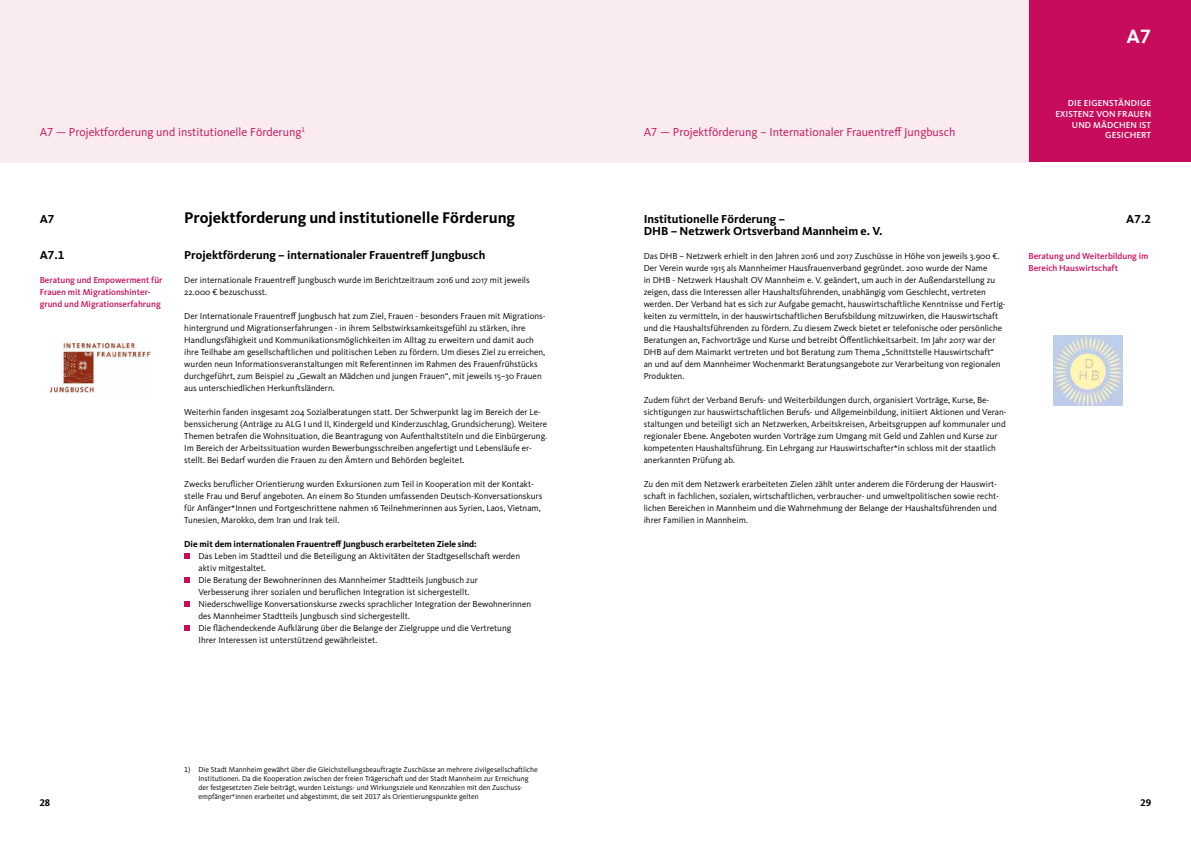
<style>
.page{position:relative;width:1191px;height:842px;background:#fff}
.page>*{position:absolute;margin:0;border:0;box-sizing:border-box;transform-origin:0 0}
.t1{font:700 20px "Kievit OT";color:#fff}
.t2{font:700 16px "Kievit OT";color:#000}
.t3{font:700 12px/12px "Kievit OT";color:#000}
.t4{font:12px "Kievit OT";color:#c70c5b}
.t5{font:700 10px "Kievit OT";color:#000}
.t6{font:9px/12px "Kievit OT";color:#000}
.t7{font:500 9px/12px "Kievit OT";color:#c70c5b}
.t8{font:700 9px "Kievit OT";color:#000}
.t9{font:500 9px/10.8px "Kievit OT";letter-spacing:.01em;color:#fff;text-align:right}
.t10{font:7.5px/9px "Kievit OT";color:#000}
</style>
<div class="page">
<div style="left:1028px;top:0;width:163px;height:162px;background:#c70c5b"></div>
<div style="left:0;top:0;width:1028px;height:163px;background:#f9ebee"></div>
<svg style="left:184px;top:553px;width:6px;height:6px"></svg>
<svg style="left:184px;top:577px;width:6px;height:6px"></svg>
<svg style="left:184px;top:601px;width:6px;height:6px"></svg>
<svg style="left:184px;top:625px;width:6px;height:6px"></svg>
<img style="left:49px;top:343px;width:101px;height:50px">
<img style="left:1053px;top:336px;width:69px;height:70px">
<h3 class="t4" style="left:40px;top:124px;width:267px">A7 — Projektforderung und institutionelle Förderung<sup>1</sup></h3>
<h3 class="t4" style="left:643px;top:124px;width:313px">A7 — Projektförderung – Internationaler Frauentreff Jungbusch</h3>
<h1 class="t1" style="left:1126px;top:24px;width:26px">A7</h1>
<p class="t9" style="left:1055px;top:97px;width:97px">DIE EIGENSTÄNDIGE<br>EXISTENZ VON FRAUEN<br>UND MÄDCHEN IST<br>GESICHERT</p>
<h3 class="t3" style="left:40px;top:212px;width:16px">A7</h3>
<h3 class="t3" style="left:40px;top:248px;width:26px">A7.1</h3>
<p class="t7" style="left:40px;top:273px;width:124px">Beratung und Empowerment für<br>Frauen mit Migrationshinter&shy;grund und Migrationserfahrung</p>
<h2 class="t2" style="left:184px;top:208px;width:332px">Projektforderung und institutionelle Förderung</h2>
<h3 class="t3" style="left:184px;top:248px;width:302px">Projektförderung – internationaler Frauentreff Jungbusch</h3>
<p class="t6" style="left:184px;top:273px;width:347px">Der internationale Frauentreff Jungbusch wurde im Berichtzeitraum 2016 und 2017 mit jeweils<br>22.000 € bezuschusst.</p>
<p class="t6" style="left:184px;top:309px;width:363px">Der Internationale Frauentreff Jungbusch hat zum Ziel, Frauen - besonders Frauen mit Migrations&shy;hintergrund und Migrationserfahrungen - in ihrem Selbstwirksamkeitsgefühl zu stärken, ihre Handlungsfähigkeit und Kommunikationsmöglichkeiten im Alltag zu erweitern und damit auch ihre Teilhabe am gesellschaftlichen und politischen Leben zu fördern. Um dieses Ziel zu erreichen, wurden neun Informationsveranstaltungen mit Referentinnen im Rahmen des Frauenfrühstücks durchgeführt, zum Beispiel zu „Gewalt an Mädchen und jungen Frauen“, mit jeweils 15–30 Frauen aus unterschiedlichen Herkunftsländern.</p>
<p class="t6" style="left:184px;top:405px;width:364px">Weiterhin fanden insgesamt 204 Sozialberatungen statt. Der Schwerpunkt lag im Bereich der Le&shy;benssicherung (Anträge zu ALG I und II, Kindergeld und Kinderzuschlag, Grundsicherung). Weitere Themen betrafen die Wohnsituation, die Beantragung von Aufenthaltstiteln und die Einbürgerung.<br>Im Bereich der Arbeitssituation wurden Bewerbungsschreiben angefertigt und Lebensläufe er&shy;stellt. Bei Bedarf wurden die Frauen zu den Ämtern und Behörden begleitet.</p>
<p class="t6" style="left:184px;top:477px;width:359px">Zwecks beruflicher Orientierung wurden Exkursionen zum Teil in Kooperation mit der Kontakt&shy;stelle Frau und Beruf angeboten. An einem 80 Stunden umfassenden Deutsch-Konversationskurs für Anfänger*Innen und Fortgeschrittene nahmen 16 Teilnehmerinnen aus Syrien, Laos, Vietnam, Tunesien, Marokko, dem Iran und Irak teil.</p>
<p class="t8" style="left:184px;top:538px;width:294px">Die mit dem internationalen Frauentreff Jungbusch erarbeiteten Ziele sind:</p>
<p class="t6" style="left:198px;top:549px;width:334px">Das Leben im Stadtteil und die Beteiligung an Aktivitäten der Stadtgesellschaft werden aktiv mitgestaltet.<br>Die Beratung der Bewohnerinnen des Mannheimer Stadtteils Jungbusch zur<br>Verbesserung ihrer sozialen und beruflichen Integration ist sichergestellt.<br>Niederschwellige Konversationskurse zwecks sprachlicher Integration der Bewohnerinnen des Mannheimer Stadtteils Jungbusch sind sichergestellt.<br>Die flächendeckende Aufklärung über die Belange der Zielgruppe und die Vertretung Ihrer Interessen ist unterstützend gewährleistet.</p>
<h3 class="t3" style="left:643px;top:212px;width:240px">Institutionelle Förderung –<br>DHB – Netzwerk Ortsverband Mannheim e. V.</h3>
<p class="t6" style="left:643px;top:249px;width:363px">Das DHB – Netzwerk erhielt in den Jahren 2016 und 2017 Zuschüsse in Höhe von jeweils 3.900 €.<br>Der Verein wurde 1915 als Mannheimer Hausfrauenverband gegründet. 2010 wurde der Name<br>in DHB - Netzwerk Haushalt OV Mannheim e. V. geändert, um auch in der Außendarstellung zu zeigen, dass die Interessen aller Haushaltsführenden, unabhängig vom Geschlecht, vertreten werden. Der Verband hat es sich zur Aufgabe gemacht, hauswirtschaftliche Kenntnisse und Fertig&shy;keiten zu vermitteln, in der hauswirtschaftlichen Berufsbildung mitzuwirken, die Hauswirtschaft und die Haushaltsführenden zu fördern. Zu diesem Zweck bietet er telefonische oder persönliche Beratungen an, Fachvorträge und Kurse und betreibt Öffentlichkeitsarbeit. Im Jahr 2017 war der DHB auf dem Maimarkt vertreten und bot Beratung zum Thema „Schnittstelle Hauswirtschaft“<br>an und auf dem Mannheimer Wochenmarkt Beratungsangebote zur Verarbeitung von regionalen Produkten.</p>
<p class="t6" style="left:643px;top:393px;width:364px">Zudem führt der Verband Berufs- und Weiterbildungen durch, organisiert Vorträge, Kurse, Be&shy;sichtigungen zur hauswirtschaftlichen Berufs- und Allgemeinbildung, initiiert Aktionen und Veran&shy;staltungen und beteiligt sich an Netzwerken, Arbeitskreisen, Arbeitsgruppen auf kommunaler und regionaler Ebene. Angeboten wurden Vorträge zum Umgang mit Geld und Zahlen und Kurse zur kompetenten Haushaltsführung. Ein Lehrgang zur Hauswirtschafter*in schloss mit der staatlich anerkannten Prüfung ab.</p>
<p class="t6" style="left:643px;top:477px;width:356px">Zu den mit dem Netzwerk erarbeiteten Zielen zählt unter anderem die Förderung der Hauswirt&shy;schaft in fachlichen, sozialen, wirtschaftlichen, verbraucher- und umweltpolitischen sowie recht&shy;lichen Bereichen in Mannheim und die Wahrnehmung der Belange der Haushaltsführenden und ihrer Familien in Mannheim.</p>
<h3 class="t3" style="left:1126px;top:212px;width:26px">A7.2</h3>
<p class="t7" style="left:1028px;top:249px;width:122px">Beratung und Weiterbildung im<br>Bereich Hauswirtschaft</p>
<p class="t10" style="left:198px;top:764px;width:341px;text-indent:-14px">1) Die Stadt Mannheim gewährt über die Gleichstellungsbeauftragte Zuschüsse an mehrere zivilgesellschaftliche Institutionen. Da die Kooperation zwischen der freien Trägerschaft und der Stadt Mannheim zur Erreichung der festgesetzten Ziele beiträgt, wurden Leistungs- und Wirkungsziele und Kennzahlen mit den Zuschuss&shy;empfänger*innen erarbeitet und abgestimmt, die seit 2017 als Orientierungspunkte gelten</p>
<p class="t5" style="left:40px;top:797px;width:12px">28</p>
<p class="t5" style="left:1140px;top:797px;width:12px">29</p>
</div>
